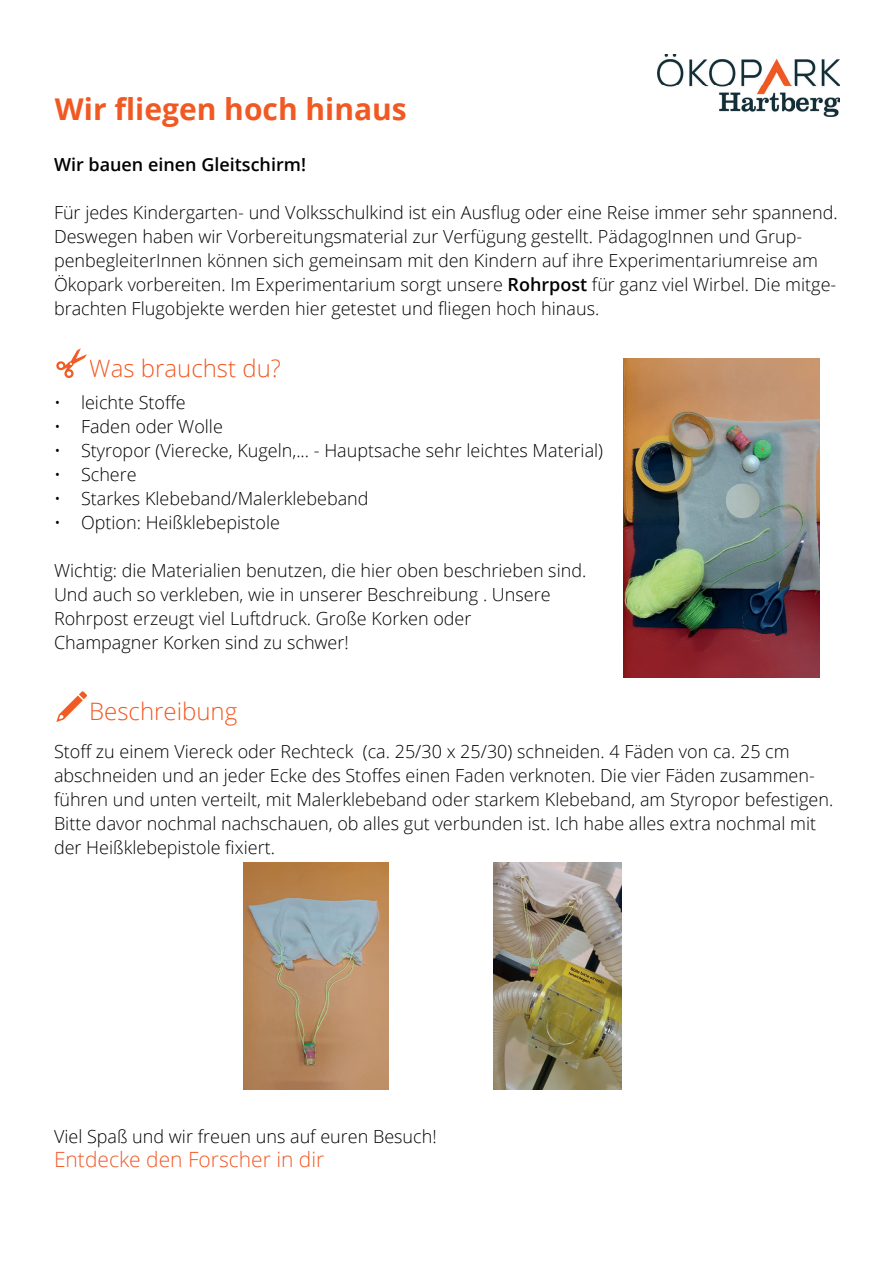
<style>
.page{position:relative;width:893px;height:1263px;background:#fff}
.page>*{position:absolute;margin:0;border:0;box-sizing:border-box;transform-origin:0 0}
.t1{font:700 30px "Open Sans";color:#f15923}
.t2{font:300 24px "Open Sans";color:#f15923}
.t3{font:300 21px "Open Sans";color:#f15926}
.t4{font:300 18px/24px "Open Sans";color:#000}
.t5{font:600 18px "Open Sans";color:#000}
.s1{font-weight:600}
</style>
<div class="page">
<img style="left:657px;top:54px;width:183px;height:62px">
<img style="left:623px;top:358px;width:196px;height:320px">
<img style="left:243px;top:862px;width:145px;height:227px">
<img style="left:493px;top:862px;width:129px;height:227px">
<img style="left:56px;top:348px;width:31px;height:30px">
<img style="left:56px;top:691px;width:31px;height:31px">
<h1 class="t1" style="left:55px;top:88px;width:353px">Wir fliegen hoch hinaus</h1>
<p class="t5" style="left:54px;top:152px;width:253px">Wir bauen einen Gleitschirm!</p>
<p class="t4" style="left:54px;top:200px;width:785px">Für jedes Kindergarten- und Volksschulkind ist ein Ausflug oder eine Reise immer sehr spannend.<br>Deswegen haben wir Vorbereitungsmaterial zur Verfügung gestellt. PädagogInnen und Grup&shy;penbegleiterInnen können sich gemeinsam mit den Kindern auf ihre Experimentariumreise am Ökopark vorbereiten. Im Experimentarium sorgt unsere <span class="s1">Rohrpost</span> für ganz viel Wirbel. Die mitge&shy;brachten Flugobjekte werden hier getestet und fliegen hoch hinaus.</p>
<h2 class="t2" style="left:89px;top:352px;width:193px">Was brauchst du?</h2>
<p class="t4" style="left:54px;top:390px;width:133px">• leichte Stoffe</p>
<p class="t4" style="left:54px;top:414px;width:170px">• Faden oder Wolle</p>
<p class="t4" style="left:54px;top:438px;width:551px">• Styropor (Vierecke, Kugeln,... - Hauptsache sehr leichtes Material)</p>
<p class="t4" style="left:54px;top:462px;width:84px">• Schere</p>
<p class="t4" style="left:54px;top:486px;width:316px">• Starkes Klebeband/Malerklebeband</p>
<p class="t4" style="left:54px;top:510px;width:228px">• Option: Heißklebepistole</p>
<p class="t4" style="left:54px;top:558px;width:534px">Wichtig: die Materialien benutzen, die hier oben beschrieben sind.<br>Und auch so verkleben, wie in unserer Beschreibung . Unsere Rohrpost erzeugt viel Luftdruck. Große Korken oder<br>Champagner Korken sind zu schwer!</p>
<h2 class="t2" style="left:89px;top:695px;width:150px">Beschreibung</h2>
<p class="t4" style="left:54px;top:739px;width:781px">Stoff zu einem Viereck oder Rechteck (ca. 25/30 x 25/30) schneiden. 4 Fäden von ca. 25 cm abschneiden und an jeder Ecke des Stoffes einen Faden verknoten. Die vier Fäden zusammen&shy;führen und unten verteilt, mit Malerklebeband oder starkem Klebeband, am Styropor befestigen.<br>Bitte davor nochmal nachschauen, ob alles gut verbunden ist. Ich habe alles extra nochmal mit der Heißklebepistole fixiert.</p>
<p class="t4" style="left:54px;top:1124px;width:384px">Viel Spaß und wir freuen uns auf euren Besuch!</p>
<p class="t3" style="left:54px;top:1145px;width:272px">Entdecke den Forscher in dir</p>
</div>
